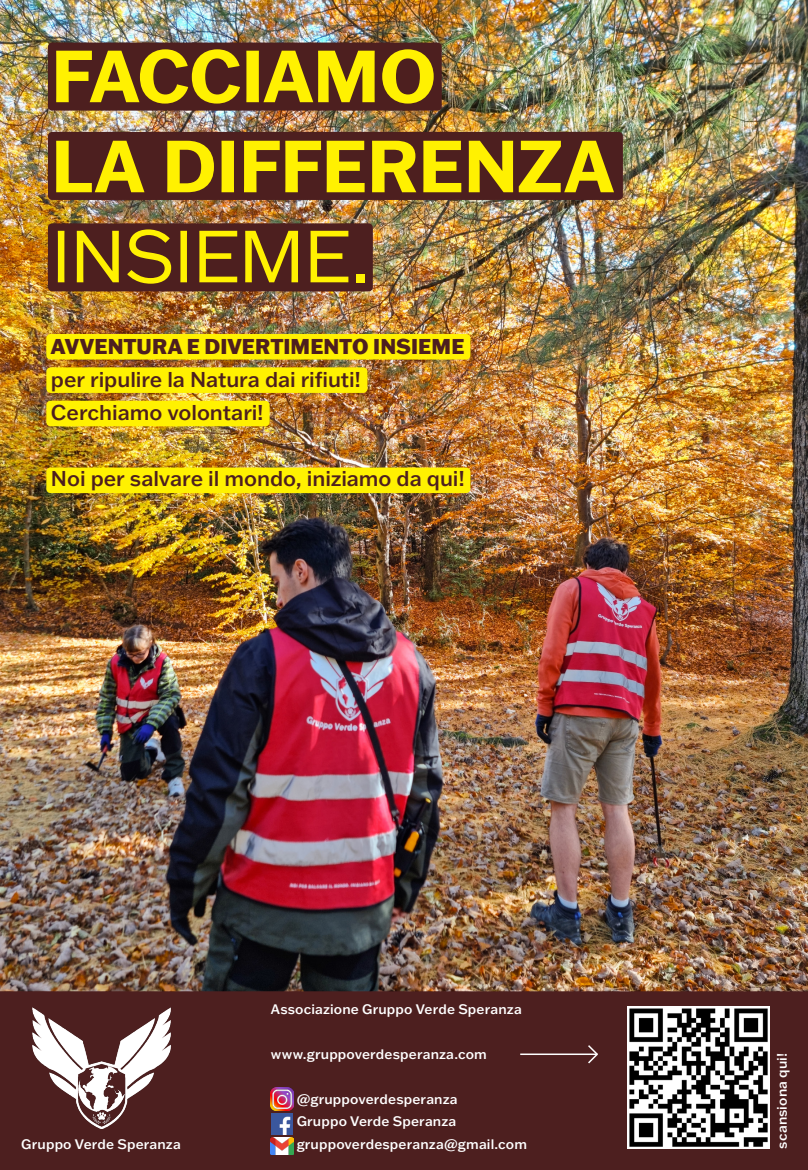
<style>
.page{position:relative;width:808px;height:1170px;background:#fff}
.page>*{position:absolute;margin:0;border:0;box-sizing:border-box;transform-origin:0 0}
.t1{font:700 72px/90px "Franklin Gothic ATF";letter-spacing:-.01em;color:#fff101}
.t2{font:72px "Franklin Gothic ATF";letter-spacing:-.02em;color:#fff101}
.t3{font:500 21px/33px "Franklin Gothic ATF";letter-spacing:-.005em;color:#4d1f1f}
.t4{font:800 21px "Franklin Gothic ATF";letter-spacing:.005em;color:#4d1f1f}
.t5{font:500 13.5px/22.5px "Franklin Gothic ATF";letter-spacing:.01em;color:#fff}
</style>
<div class="page">
<img style="left:0;top:0;width:808px;height:991px">
<div style="left:0;top:991px;width:808px;height:178px;background:#4d1f1f"></div>
<div style="left:48px;top:43px;width:394px;height:68px;background:#4d1f1f;border-radius:4px"></div>
<div style="left:48px;top:132px;width:575px;height:68px;background:#4d1f1f;border-radius:4px"></div>
<div style="left:48px;top:223px;width:325px;height:68px;background:#4d1f1f;border-radius:4px"></div>
<img style="left:271px;top:1113px;width:22px;height:21px">
<img style="left:271px;top:1137px;width:23px;height:17px">
<img style="left:271px;top:1087px;width:23px;height:23px">
<img style="left:31px;top:1006px;width:141px;height:122px">
<div style="left:46px;top:467px;width:424px;height:26px;background:#fff101;border-radius:4px"></div>
<div style="left:46px;top:401px;width:224px;height:25px;background:#fff101;border-radius:4px"></div>
<div style="left:46px;top:367px;width:321px;height:26px;background:#fff101;border-radius:4px"></div>
<div style="left:46px;top:334px;width:424px;height:25px;background:#fff101;border-radius:4px"></div>
<hr style="left:520px;top:1053px;width:77px;height:1px;background:#fff">
<svg style="left:586px;top:1043px;width:12px;height:21px"></svg>
<img style="left:628px;top:1006px;width:141px;height:142px">
<h1 class="t1" style="left:51px;top:29px;width:565px">FACCIAMO<br>LA DIFFERENZA</h1>
<h1 class="t2" style="left:51px;top:208px;width:321px">INSIEME.</h1>
<h2 class="t4" style="left:51px;top:332px;width:415px">AVVENTURA E DIVERTIMENTO INSIEME</h2>
<h2 class="t3" style="left:51px;top:362px;width:311px">per ripulire la Natura dai rifiuti!<br>Cerchiamo volontari!</h2>
<h2 class="t3" style="left:51px;top:461px;width:415px">Noi per salvare il mondo, iniziamo da qui!</h2>
<p class="t5" style="left:271px;top:997px;width:253px">Associazione Gruppo Verde Speranza</p>
<p class="t5" style="left:271px;top:1042px;width:218px">www.gruppoverdesperanza.com</p>
<p class="t5" style="left:297px;top:1087px;width:163px">@gruppoverdesperanza<br>Gruppo Verde Speranza</p>
<p class="t5" style="left:21px;top:1132px;width:161px">Gruppo Verde Speranza</p>
<p class="t5" style="left:297px;top:1132px;width:232px">gruppoverdesperanza@gmail.com</p>
<p class="t5" style="left:770px;top:1148px;width:97px;rotate:-90deg">scansiona qui!</p>
</div>
